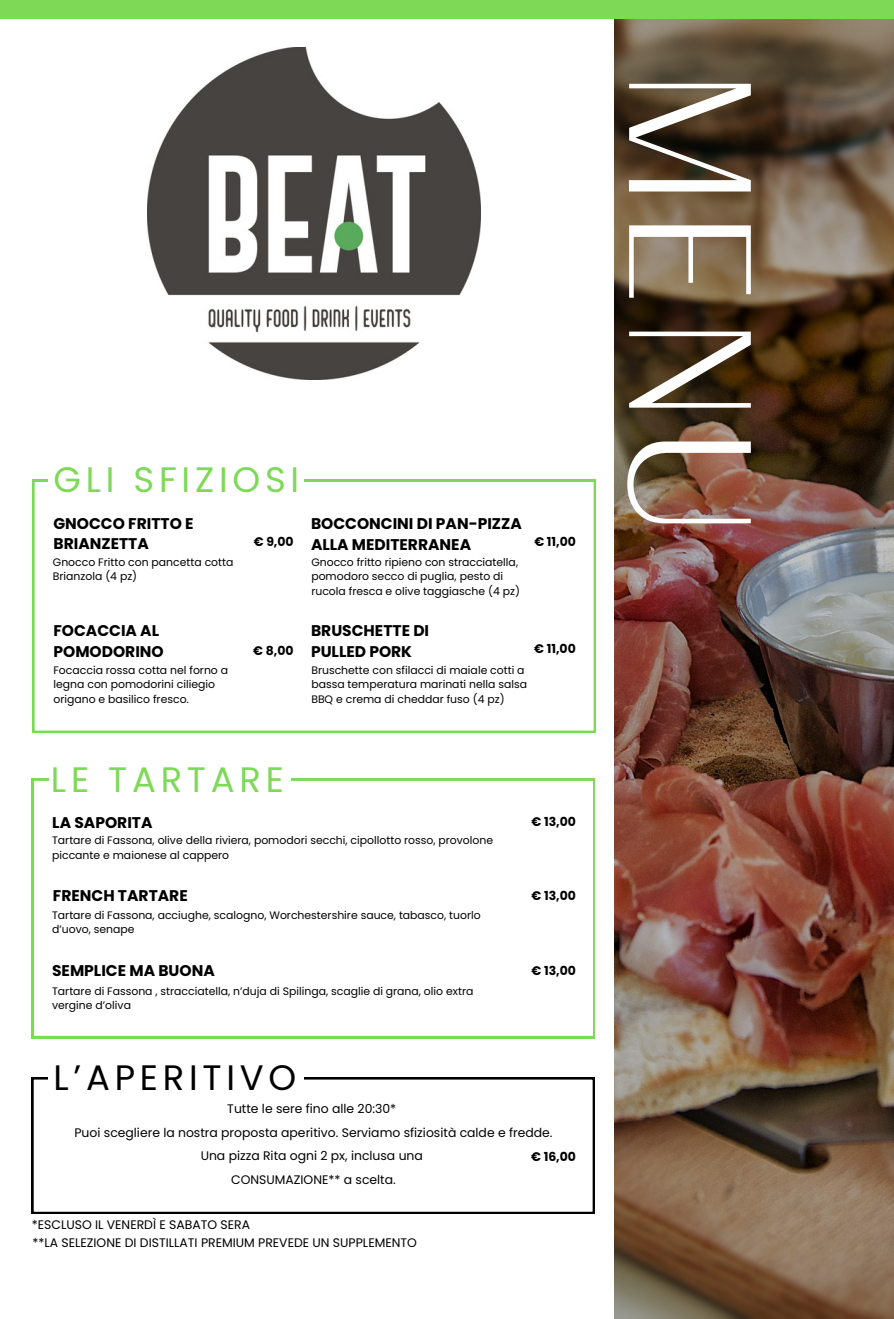
<style>
.page{position:relative;width:894px;height:1319px;background:#fff}
.page>*{position:absolute;margin:0;border:0;box-sizing:border-box;transform-origin:0 0}
.t1{font:169.35px "Versailles";color:#fff}
.t2{font:35.4px "Poppins";letter-spacing:.135em;color:#7ed957}
.t3{font:35.4px "Poppins";letter-spacing:.135em;color:#000}
.t4{font:700 15.45px/21px "Poppins";color:#000}
.t5{font:12.45px/23.5px "Poppins";color:#000;text-align:center}
.t6{font:700 12.45px "Poppins";color:#000}
.t7{font:10.8px/14.4px "Poppins";color:#000}
</style>
<div class="page">
<svg style="left:32px;top:480px;width:563px;height:253px"></svg>
<div style="left:45px;top:488px;width:191px;height:32px;background:#fff"></div>
<div style="left:49px;top:458px;width:255px;height:53px;background:#fff"></div>
<img style="left:147px;top:47px;width:333px;height:332px">
<img style="left:614px;top:18px;width:279px;height:1300px">
<svg style="left:32px;top:778px;width:562px;height:260px"></svg>
<div style="left:0;top:0;width:893px;height:18px;background:#7ed957"></div>
<svg style="left:31px;top:1077px;width:563px;height:136px"></svg>
<div style="left:50px;top:1058px;width:254px;height:41px;background:#fff"></div>
<div style="left:49px;top:758px;width:241px;height:42px;background:#fff"></div>
<h5 class="t2" style="left:53px;top:455px;width:247px">GLI SFIZIOSI</h5>
<p class="t4" style="left:53px;top:512px;width:142px">GNOCCO FRITTO E<br>BRIANZETTA</p>
<h2 class="t4" style="left:311px;top:513px;width:212px">BOCCONCINI DI PAN-PIZZA<br>ALLA MEDITERRANEA</h2>
<h3 class="t7" style="left:311px;top:554px;width:210px">Gnocco fritto ripieno con stracciatella, pomodoro secco di puglia, pesto di rucola fresca e olive taggiasche (4 pz)</h3>
<h5 class="t4" style="left:53px;top:620px;width:112px">FOCACCIA AL<br>POMODORINO</h5>
<p class="t4" style="left:311px;top:620px;width:120px">BRUSCHETTE DI<br>PULLED PORK</p>
<h3 class="t7" style="left:311px;top:663px;width:217px">Bruschette con sfilacci di maiale cotti a bassa temperatura marinati nella salsa<br>BBQ e crema di cheddar fuso (4 pz)</h3>
<h5 class="t6" style="left:254px;top:533px;width:41px">€ 9,00</h5>
<h3 class="t7" style="left:53px;top:554px;width:182px">Gnocco Fritto con pancetta cotta<br>Brianzola (4 pz)</h3>
<p class="t6" style="left:253px;top:642px;width:42px">€ 8,00</p>
<h4 class="t7" style="left:53px;top:663px;width:176px">Focaccia rossa cotta nel forno a legna con pomodorini ciliegio origano e basilico fresco.</h4>
<h3 class="t6" style="left:534px;top:533px;width:43px">€ 11,00</h3>
<h5 class="t6" style="left:534px;top:640px;width:43px">€ 11,00</h5>
<h4 class="t2" style="left:51px;top:754px;width:234px">LE TARTARE</h4>
<p class="t4" style="left:52px;top:811px;width:102px">LA SAPORITA</p>
<h2 class="t7" style="left:52px;top:833px;width:442px">Tartare di Fassona, olive della riviera, pomodori secchi, cipollotto rosso, provolone piccante e maionese al cappero</h2>
<p class="t4" style="left:53px;top:885px;width:136px">FRENCH TARTARE</p>
<h5 class="t7" style="left:52px;top:907px;width:430px">Tartare di Fassona, acciughe, scalogno, Worchestershire sauce, tabasco, tuorlo d’uovo, senape</h5>
<p class="t4" style="left:52px;top:960px;width:164px">SEMPLICE MA BUONA</p>
<h5 class="t7" style="left:52px;top:983px;width:422px">Tartare di Fassona , stracciatella, n’duja di Spilinga, scaglie di grana, olio extra vergine d’oliva</h5>
<h3 class="t6" style="left:531px;top:813px;width:46px">€ 13,00</h3>
<h3 class="t6" style="left:531px;top:886px;width:46px">€ 13,00</h3>
<h3 class="t6" style="left:531px;top:961px;width:46px">€ 13,00</h3>
<p class="t3" style="left:53px;top:1052px;width:244px">L’APERITIVO</p>
<h5 class="t5" style="left:74px;top:1097px;width:479px">Tutte le sere fino alle 20:30*<br>Puoi scegliere la nostra proposta aperitivo. Serviamo sfiziosità calde e fredde.<br>Una pizza Rita ogni 2 px, inclusa una<br>CONSUMAZIONE** a scelta.</h5>
<h5 class="t6" style="left:531px;top:1148px;width:46px">€ 16,00</h5>
<h6 class="t5" style="left:32px;top:1212px;width:220px">*ESCLUSO IL VENERDÌ E SABATO SERA</h6>
<h2 class="t5" style="left:32px;top:1230px;width:386px">**LA SELEZIONE DI DISTILLATI PREMIUM PREVEDE UN SUPPLEMENTO</h2>
<p class="t1" style="left:798px;top:67px;width:475px;rotate:90deg">MENU</p>
</div>
